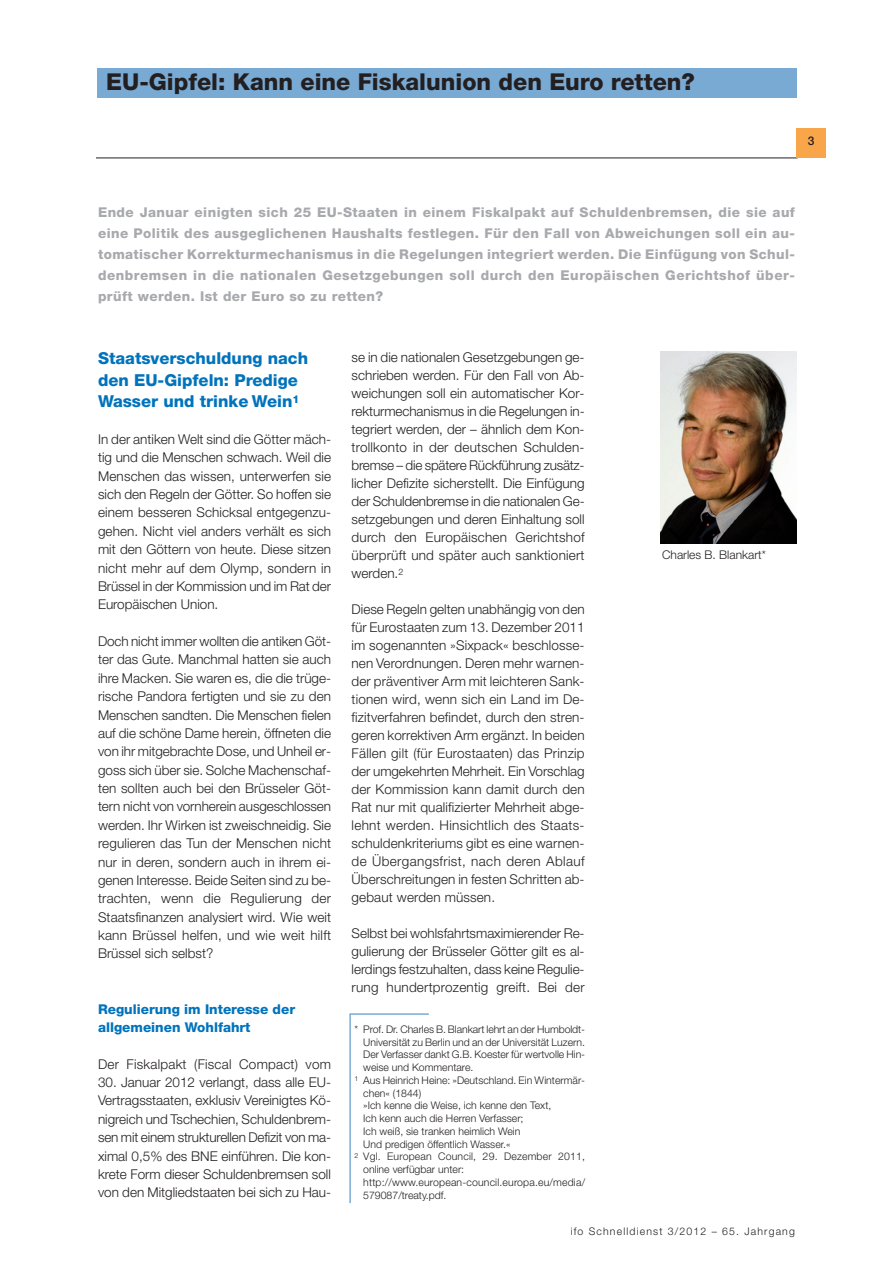
<style>
.page{position:relative;width:893px;height:1263px;background:#fff}
.page>*{position:absolute;margin:0;border:0;box-sizing:border-box;transform-origin:0 0}
.t1{font:800 23.25px "Helvetica Neue LT Std";color:#231f20}
.t2{font:800 16.5px/21.5px "Helvetica Neue LT Std";color:#0073bc}
.t3{font:300 13.5px/18.5px "Helvetica Neue LT Std";letter-spacing:.005em;color:#231f20;text-align:justify}
.t4{font:800 13.5px/21px "Helvetica Neue LT Std";letter-spacing:.03em;color:#a8a9ad;text-align:justify}
.t5{font:800 13.5px/18.5px "Helvetica Neue LT Std";color:#0073bc}
.t6{font:300 12px "Helvetica Neue LT Std";color:#231f20}
.t7{font:500 12px "Helvetica Neue LT Std";color:#231f20}
.t8{font:300 10.5px "Helvetica Neue LT Std";color:#231f20}
.t9{font:300 10.5px "Helvetica Neue LT Std";letter-spacing:.11em;color:#231f20}
</style>
<div class="page">
<hr style="left:96px;top:158px;width:701px;height:1px;background:#231f20">
<div style="left:796px;top:128px;width:30px;height:29px;background:#f9a64a"></div>
<div style="left:97px;top:68px;width:699px;height:30px;background:#79aad4"></div>
<img style="left:660px;top:352px;width:136px;height:191px">
<svg style="left:349px;top:1013px;width:80px;height:190px"></svg>
<h1 class="t1" style="left:106px;top:74px;width:590px">EU-Gipfel: Kann eine Fiskalunion den Euro retten?</h1>
<p class="t7" style="left:808px;top:134px;width:8px">3</p>
<p class="t4" style="left:98px;top:203px;width:698px">Ende Januar einigten sich 25 EU-Staaten in einem Fiskalpakt auf Schuldenbremsen, die sie auf eine Politik des ausgeglichenen Haushalts festlegen. Für den Fall von Abweichungen soll ein au&shy;tomatischer Korrekturmechanismus in die Regelungen integriert werden. Die Einfügung von Schul&shy;denbremsen in die nationalen Gesetzgebungen soll durch den Europäischen Gerichtshof über&shy;prüft werden. Ist der Euro so zu retten?</p>
<p class="t2" style="left:98px;top:349px;width:211px">Staatsverschuldung nach den EU-Gipfeln: Predige<br>Wasser und trinke Wein<sup>1</sup></p>
<p class="t3" style="left:98px;top:431px;width:235px">In der antiken Welt sind die Götter mäch&shy;tig und die Menschen schwach. Weil die Menschen das wissen, unterwerfen sie sich den Regeln der Götter. So hoffen sie einem besseren Schicksal entgegenzu&shy;gehen. Nicht viel anders verhält es sich mit den Göttern von heute. Diese sitzen nicht mehr auf dem Olymp, sondern in Brüssel in der Kommission und im Rat der Europäischen Union.</p>
<p class="t3" style="left:98px;top:633px;width:235px">Doch nicht immer wollten die antiken Göt&shy;ter das Gute. Manchmal hatten sie auch ihre Macken. Sie waren es, die die trüge&shy;rische Pandora fertigten und sie zu den Menschen sandten. Die Menschen fielen auf die schöne Dame herein, öffneten die von ihr mitgebrachte Dose, und Unheil er&shy;goss sich über sie. Solche Machenschaf&shy;ten sollten auch bei den Brüsseler Göt&shy;tern nicht von vornherein ausgeschlossen werden. Ihr Wirken ist zweischneidig. Sie regulieren das Tun der Menschen nicht nur in deren, sondern auch in ihrem ei&shy;genen Interesse. Beide Seiten sind zu be&shy;trachten, wenn die Regulierung der Staatsfinanzen analysiert wird. Wie weit kann Brüssel helfen, und wie weit hilft Brüssel sich selbst?</p>
<p class="t5" style="left:98px;top:1001px;width:198px">Regulierung im Interesse der allgemeinen Wohlfahrt</p>
<p class="t3" style="left:98px;top:1056px;width:235px">Der Fiskalpakt (Fiscal Compact) vom</p>
<p class="t3" style="left:98px;top:1074px;width:235px">30. Januar 2012 verlangt, dass alle EU-Vertragsstaaten, exklusiv Vereinigtes Kö&shy;nigreich und Tschechien, Schuldenbrem&shy;sen mit einem strukturellen Defizit von ma&shy;ximal 0,5% des BNE einführen. Die kon&shy;krete Form dieser Schuldenbremsen soll von den Mitgliedstaaten bei sich zu Hau-</p>
<p class="t3" style="left:352px;top:350px;width:235px;line-height:18px">se in die nationalen Gesetzgebungen ge&shy;schrieben werden. Für den Fall von Ab&shy;weichungen soll ein automatischer Kor&shy;rekturmechanismus in die Regelungen in&shy;tegriert werden, der – ähnlich dem Kon&shy;trollkonto in der deutschen Schulden&shy;bremse – die spätere Rückführung zusätz&shy;licher Defizite sicherstellt. Die Einfügung der Schuldenbremse in die nationalen Ge&shy;setzgebungen und deren Einhaltung soll durch den Europäischen Gerichtshof überprüft und später auch sanktioniert werden.<sup>2</sup></p>
<p class="t3" style="left:352px;top:602px;width:235px;line-height:18px">Diese Regeln gelten unabhängig von den für Eurostaaten zum 13. Dezember 2011 im sogenannten »Sixpack« beschlosse&shy;nen Verordnungen. Deren mehr warnen&shy;der präventiver Arm mit leichteren Sank&shy;tionen wird, wenn sich ein Land im De&shy;fizitverfahren befindet, durch den stren&shy;geren korrektiven Arm ergänzt. In beiden Fällen gilt (für Eurostaaten) das Prinzip der umgekehrten Mehrheit. Ein Vorschlag der Kommission kann damit durch den Rat nur mit qualifizierter Mehrheit abge&shy;lehnt werden. Hinsichtlich des Staats&shy;schuldenkriteriums gibt es eine warnen&shy;de Übergangsfrist, nach deren Ablauf Überschreitungen in festen Schritten ab&shy;gebaut werden müssen.</p>
<p class="t3" style="left:352px;top:926px;width:235px;line-height:18px">Selbst bei wohlsfahrtsmaximierender Re&shy;gulierung der Brüsseler Götter gilt es al&shy;lerdings festzuhalten, dass keine Regulie&shy;rung hundertprozentig greift. Bei der</p>
<p class="t8" style="left:354px;top:1025px;width:232px">* Prof. Dr. Charles B. Blankart lehrt an der Humboldt-</p>
<p class="t8" style="left:363px;top:1038px;width:223px">Universität zu Berlin und an der Universität Luzern.</p>
<p class="t8" style="left:363px;top:1051px;width:223px">Der Verfasser dankt G.B. Koester für wertvolle Hin-</p>
<p class="t8" style="left:363px;top:1064px;width:112px">weise und Kommentare.</p>
<p class="t8" style="left:354px;top:1076px;width:232px"><sup>1</sup> Aus Heinrich Heine: »Deutschland. Ein Wintermär-</p>
<p class="t8" style="left:363px;top:1089px;width:59px">chen« (1844)</p>
<p class="t8" style="left:363px;top:1102px;width:190px">»Ich kenne die Weise, ich kenne den Text,</p>
<p class="t8" style="left:363px;top:1115px;width:162px">Ich kenn auch die Herren Verfasser;</p>
<p class="t8" style="left:363px;top:1127px;width:159px">Ich weiß, sie tranken heimlich Wein</p>
<p class="t8" style="left:363px;top:1140px;width:149px">Und predigen öffentlich Wasser.«</p>
<p class="t8" style="left:354px;top:1153px;width:232px"><sup>2</sup> Vgl. European Council, 29. Dezember 2011,</p>
<p class="t8" style="left:363px;top:1166px;width:102px">online verfügbar unter:</p>
<p class="t8" style="left:363px;top:1178px;width:223px">http://www.european-council.europa.eu/media/</p>
<p class="t8" style="left:363px;top:1191px;width:85px">579087/treaty.pdf.</p>
<p class="t6" style="left:662px;top:550px;width:105px">Charles B. Blankart*</p>
<p class="t9" style="left:571px;top:1227px;width:226px">ifo Schnelldienst 3/2012 – 65. Jahrgang</p>
</div>
